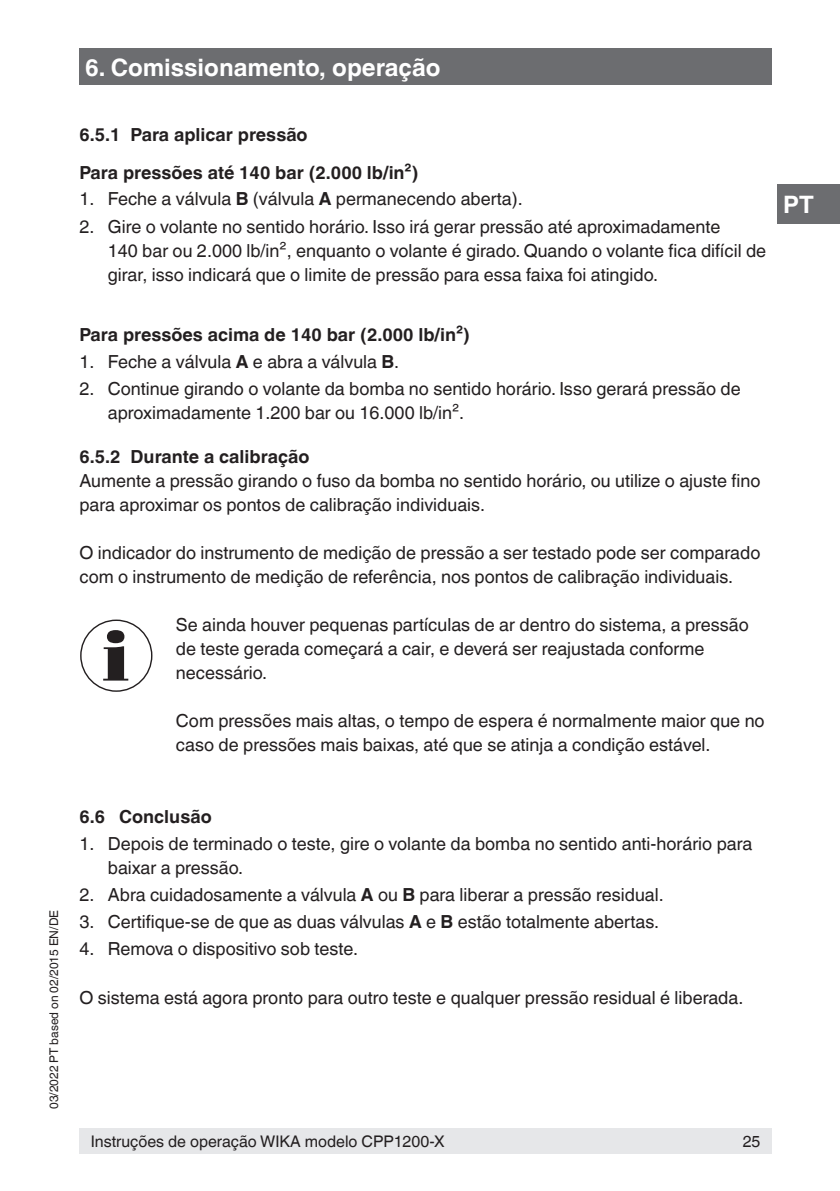
<style>
.page{position:relative;width:840px;height:1191px;background:#fff}
.page>*{position:absolute;margin:0;border:0;box-sizing:border-box;transform-origin:0 0}
.OI-Kopf{font:700 24px "Helvetica World";color:#fff}
.Running_text{font:18px/24px "Helvetica World";color:#231f20}
.Gefahrensymbole{font:18px/24px "Helvetica World";color:#231f20}
.Subheadline2{font:700 18px "Helvetica World";color:#231f20}
.t1{font:16px "Helvetica World";color:#231f20}
.t2{font:12px "Helvetica World";color:#231f20}
.s1{font-weight:700}
</style>
<div class="page">
<div style="left:79px;top:1128px;width:692px;height:26px;background:#e6e7e9"></div>
<div style="left:79px;top:48px;width:692px;height:37px;background:#6c6d70"></div>
<div style="left:777px;top:185px;width:62px;height:39px;background:#6c6d70"></div>
<svg style="left:103px;top:630px;width:25px;height:50px"></svg>
<div style="left:80px;top:619px;width:72px;height:73px;border:1px solid #231f20;border-radius:50%"></div>
<p class="OI-Kopf" style="left:85px;top:53px;width:356px">6. Comissionamento, operação</p>
<p class="Subheadline2" style="left:79px;top:124px;width:229px">6.5.1 Para aplicar pressão</p>
<p class="Subheadline2" style="left:79px;top:162px;width:340px">Para pressões até 140 bar (2.000 lb/in²)</p>
<p class="Running_text" style="left:79px;top:187px;width:17px">1.</p>
<p class="Running_text" style="left:108px;top:187px;width:416px">Feche a válvula <span class="s1">B</span> (válvula <span class="s1">A</span> permanecendo aberta).</p>
<p class="Running_text" style="left:79px;top:214px;width:17px">2.</p>
<p class="Running_text" style="left:108px;top:214px;width:659px">Gire o volante no sentido horário. Isso irá gerar pressão até aproximadamente<br>140 bar ou 2.000 lb/in², enquanto o volante é girado. Quando o volante fica difícil de girar, isso indicará que o limite de pressão para essa faixa foi atingido.</p>
<p class="Subheadline2" style="left:79px;top:324px;width:391px">Para pressões acima de 140 bar (2.000 lb/in²)</p>
<p class="Running_text" style="left:79px;top:349px;width:17px">1.</p>
<p class="Running_text" style="left:108px;top:349px;width:293px">Feche a válvula <span class="s1">A</span> e abra a válvula <span class="s1">B</span>.</p>
<p class="Running_text" style="left:79px;top:376px;width:17px">2.</p>
<p class="Running_text" style="left:108px;top:376px;width:634px">Continue girando o volante da bomba no sentido horário. Isso gerará pressão de aproximadamente 1.200 bar ou 16.000 lb/in².</p>
<p class="Subheadline2" style="left:79px;top:446px;width:231px">6.5.2 Durante a calibração</p>
<p class="Running_text" style="left:79px;top:469px;width:682px">Aumente a pressão girando o fuso da bomba no sentido horário, ou utilize o ajuste fino para aproximar os pontos de calibração individuais.</p>
<p class="Running_text" style="left:79px;top:541px;width:682px">O indicador do instrumento de medição de pressão a ser testado pode ser comparado com o instrumento de medição de referência, nos pontos de calibração individuais.</p>
<p class="Gefahrensymbole" style="left:176px;top:613px;width:574px">Se ainda houver pequenas partículas de ar dentro do sistema, a pressão de teste gerada começará a cair, e deverá ser reajustada conforme necessário.</p>
<p class="Gefahrensymbole" style="left:176px;top:709px;width:590px">Com pressões mais altas, o tempo de espera é normalmente maior que no caso de pressões mais baixas, até que se atinja a condição estável.</p>
<h1 class="OI-Kopf" style="left:782px;top:191px;width:32px">PT</h1>
<p class="t2" style="left:47px;top:1109px;width:200px;rotate:-90deg">03/2022 PT based on 02/2015 EN/DE</p>
<p class="Subheadline2" style="left:79px;top:806px;width:134px">6.6 Conclusão</p>
<p class="Running_text" style="left:79px;top:832px;width:17px">1.</p>
<p class="Running_text" style="left:108px;top:832px;width:645px">Depois de terminado o teste, gire o volante da bomba no sentido anti-horário para baixar a pressão.</p>
<p class="Running_text" style="left:79px;top:883px;width:17px">2.</p>
<p class="Running_text" style="left:108px;top:883px;width:557px">Abra cuidadosamente a válvula <span class="s1">A</span> ou <span class="s1">B</span> para liberar a pressão residual.</p>
<p class="Running_text" style="left:79px;top:910px;width:17px">3.</p>
<p class="Running_text" style="left:108px;top:910px;width:552px">Certifique-se de que as duas válvulas <span class="s1">A</span> e <span class="s1">B</span> estão totalmente abertas.</p>
<p class="Running_text" style="left:79px;top:937px;width:17px">4.</p>
<p class="Running_text" style="left:108px;top:937px;width:252px">Remova o dispositivo sob teste.</p>
<p class="Running_text" style="left:79px;top:985px;width:665px">O sistema está agora pronto para outro teste e qualquer pressão residual é liberada.</p>
<p class="t1" style="left:91px;top:1132px;width:355px">Instruções de operação WIKA modelo CPP1200-X</p>
<p class="t1" style="left:742px;top:1132px;width:19px">25</p>
</div>
